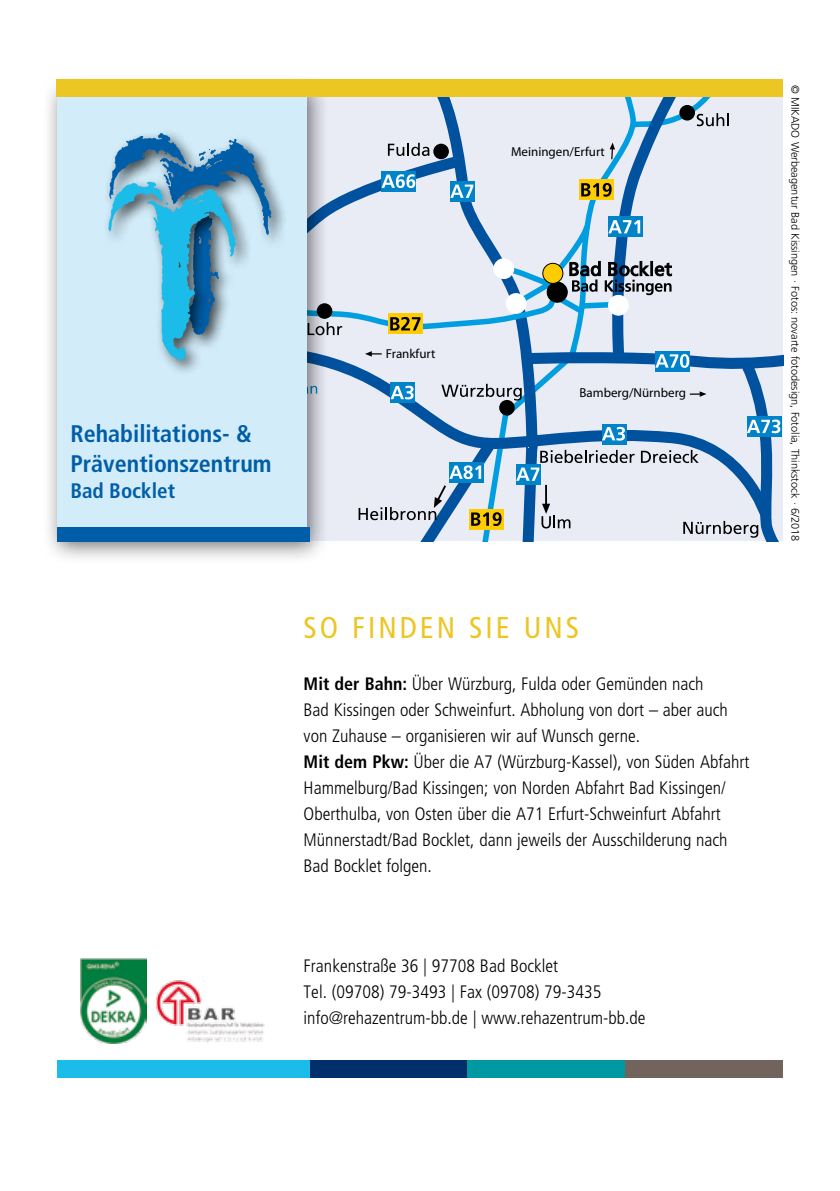
<style>
.page{position:relative;width:840px;height:1191px;background:#fff}
.page>*{position:absolute;margin:0;border:0;box-sizing:border-box;transform-origin:0 0}
.t1{font:condensed 30px "Frutiger";letter-spacing:.1em;color:#ecc623}
.t2{font:700 condensed 24px/30px "Frutiger";color:#005ea8}
.t3{font:700 condensed 21px "Frutiger";color:#005ea8}
.t4{font:300 condensed 18px/26px "Frutiger";color:#000}
.t5{font:13px "Myriad";color:#000}
.t6{font:300 11px "Frutiger";letter-spacing:-.005em;color:#000}
.s1{font-weight:700}
</style>
<div class="page">
<svg style="left:328px;top:96px;width:454px;height:445px;background:#c5d3e2"></svg>
<div style="left:41px;top:73px;width:287px;height:490px;background:#000;opacity:.55"></div>
<div style="left:57px;top:89px;width:249px;height:452px;background:#d2ecf9"></div>
<img style="left:81px;top:958px;width:65px;height:85px">
<img style="left:156px;top:980px;width:109px;height:63px">
<div style="left:467px;top:1060px;width:158px;height:17px;background:#0098a1"></div>
<div style="left:309px;top:1060px;width:158px;height:17px;background:#002f6b"></div>
<div style="left:625px;top:1060px;width:157px;height:17px;background:#72645d"></div>
<div style="left:57px;top:1060px;width:252px;height:17px;background:#1bbbea"></div>
<div style="left:57px;top:527px;width:252px;height:14px;background:#005ea8"></div>
<img style="left:112px;top:132px;width:156px;height:35px">
<div style="left:101px;top:175px;width:150px;height:200px;background:#000;opacity:.7"></div>
<img style="left:101px;top:167px;width:183px;height:198px">
<div style="left:57px;top:79px;width:725px;height:17px;background:#ecc623"></div>
<p class="t5" style="left:510px;top:145px;width:95px">Meiningen/Erfurt</p>
<h2 class="t2" style="left:70px;top:418px;width:202px">Rehabilitations- &amp;<br>Präventionszentrum</h2>
<p class="t3" style="left:70px;top:478px;width:106px">Bad Bocklet</p>
<p class="t5" style="left:385px;top:347px;width:51px">Frankfurt</p>
<p class="t5" style="left:579px;top:387px;width:108px">Bamberg/Nürnberg</p>
<h1 class="t1" style="left:303px;top:610px;width:277px">SO FINDEN SIE UNS</h1>
<p class="t4" style="left:303px;top:671px;width:447px"><span class="s1">Mit der Bahn:</span> Ü ber Würzburg, Fulda oder Gemünden nach<br>Bad Kissingen oder Schweinfurt. Abholung von dort – aber auch von Zuhause – organisieren wir auf Wunsch gerne.<br><span class="s1">Mit dem Pkw:</span> Ü ber die A7 (Würzburg-Kassel), von Süden Abfahrt Hammelburg/Bad Kissingen; von Norden Abfahrt Bad Kissingen/ Oberthulba, von Osten über die A71 Erfurt-Schweinfurt Abfahrt<br>M ünnerstadt/Bad Bocklet, dann jeweils der Ausschilderung nach Bad Bocklet folgen.</p>
<p class="t4" style="left:303px;top:953px;width:343px">Frankenstraße 36 | 97708 Bad Bocklet<br>Tel. (09708) 79-3493 | Fax (09708) 79-3435 info@rehazentrum-bb.de | www.rehazentrum-bb.de</p>
<p class="t6" style="left:801px;top:85px;width:458px;rotate:90deg">© MIKADO Werbeagentur Bad Kissingen · Fotos: novarte fotodesign, Fotolia, Thinkstock · 6/2018</p>
</div>
